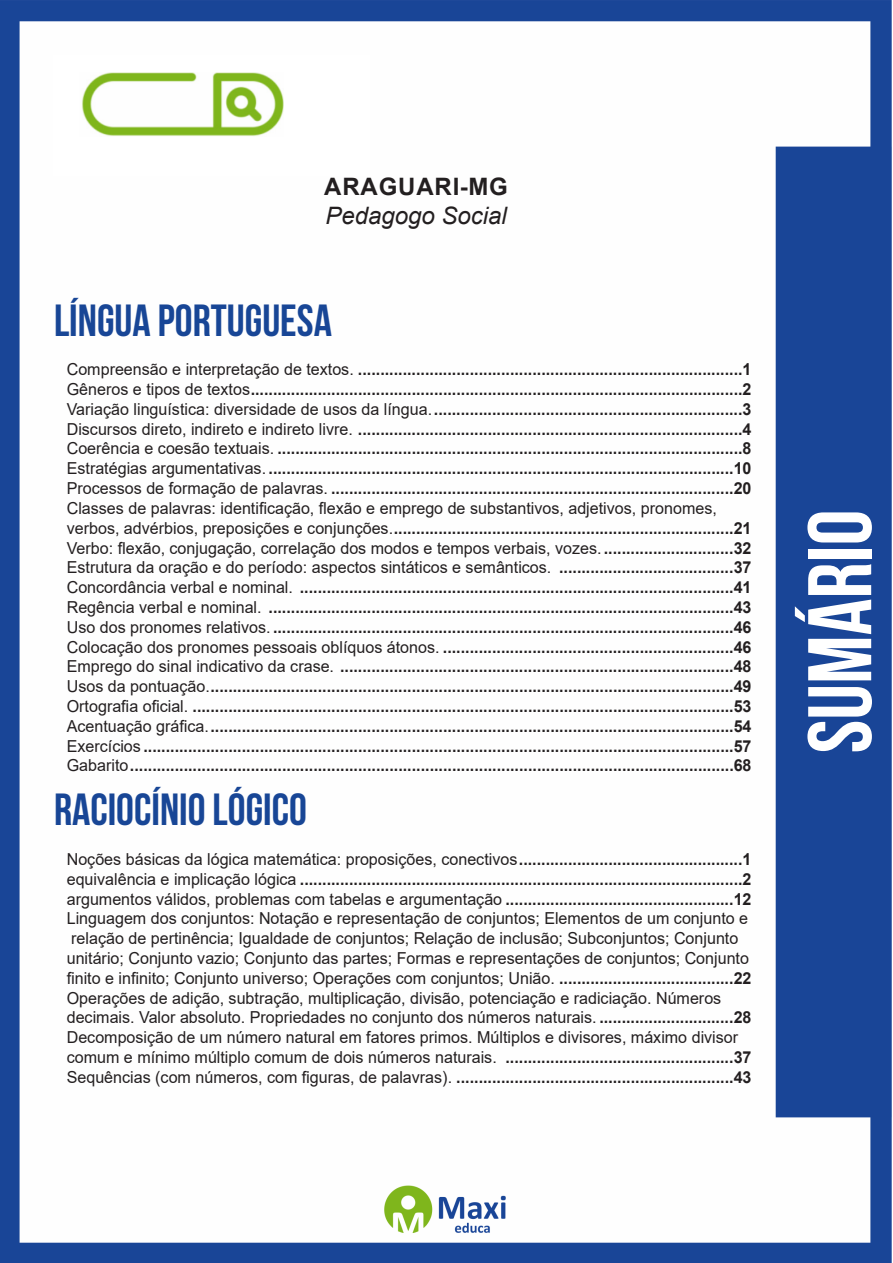
<style>
.page{position:relative;width:893px;height:1263px;background:#fff}
.page>*{position:absolute;margin:0;border:0;box-sizing:border-box;transform-origin:0 0}
.t1{font:700 90px "Bebas Neue";color:#fff}
.t2{font:700 45px "Bebas Neue";color:#184696}
.t3{font:italic 24px "Arial";color:#231f20}
.t4{font:700 24px "Arial";letter-spacing:.035em;color:#231f20}
.TABULAÇÃO_BOLD{font:700 16.5px "Arial";color:#231f20}
.TABULAÇÃO_BOLD-2{font:16.5px "Arial";color:#231f20}
.s1{font-weight:400}
.s2{font-weight:700}
</style>
<div class="page">
<img style="left:0;top:0;width:892px;height:1263px">
<div style="left:53px;top:55px;width:317px;height:121px;background:#fff"></div>
<img style="left:82px;top:72px;width:201px;height:64px">
<p class="t4" style="left:324px;top:170px;width:185px">ARAGUARI-MG</p>
<p class="t3" style="left:325px;top:200px;width:183px">Pedagogo Social</p>
<p class="t2" style="left:54px;top:295px;width:279px">LÍNGUA PORTUGUESA</p>
<p class="TABULAÇÃO_BOLD" style="left:67px;top:358px;width:686px"><span class="s1">Compreensão e interpretação de textos.</span> ......................................................................................1</p>
<p class="TABULAÇÃO_BOLD" style="left:67px;top:378px;width:686px"><span class="s1">Gêneros e tipos de textos</span>..............................................................................................................2</p>
<p class="TABULAÇÃO_BOLD" style="left:67px;top:397px;width:686px"><span class="s1">Variação linguística: diversidade de usos da língua.</span>.....................................................................3</p>
<p class="TABULAÇÃO_BOLD" style="left:67px;top:417px;width:686px"><span class="s1">Discursos direto, indireto e indireto livre.</span> ......................................................................................4</p>
<p class="TABULAÇÃO_BOLD" style="left:67px;top:437px;width:686px"><span class="s1">Coerência e coesão textuais.</span> ........................................................................................................8</p>
<p class="TABULAÇÃO_BOLD" style="left:67px;top:457px;width:686px"><span class="s1">Estratégias argumentativas.</span> ........................................................................................................10</p>
<p class="TABULAÇÃO_BOLD" style="left:67px;top:477px;width:686px"><span class="s1">Processos de formação de palavras.</span> ..........................................................................................20</p>
<p class="TABULAÇÃO_BOLD-2" style="left:67px;top:497px;width:652px">Classes de palavras: identificação, flexão e emprego de substantivos, adjetivos, pronomes,</p>
<p class="TABULAÇÃO_BOLD" style="left:67px;top:516px;width:686px"><span class="s1">verbos, advérbios, preposições e conjunções.</span>............................................................................21</p>
<p class="TABULAÇÃO_BOLD-2" style="left:67px;top:536px;width:686px">Verbo: flexão, conjugação, correlação dos modos e tempos verbais, vozes. <span class="s2">.............................32</span></p>
<p class="TABULAÇÃO_BOLD-2" style="left:67px;top:556px;width:686px">Estrutura da oração e do período: aspectos sintáticos e semânticos. <span class="s2">.......................................37</span></p>
<p class="TABULAÇÃO_BOLD" style="left:67px;top:576px;width:686px"><span class="s1">Concordância verbal e nominal.</span> .................................................................................................41</p>
<p class="TABULAÇÃO_BOLD" style="left:67px;top:595px;width:686px"><span class="s1">Regência verbal e nominal.</span> ........................................................................................................43</p>
<p class="TABULAÇÃO_BOLD" style="left:67px;top:615px;width:686px"><span class="s1">Uso dos pronomes relativos.</span> .......................................................................................................46</p>
<p class="TABULAÇÃO_BOLD" style="left:67px;top:635px;width:686px"><span class="s1">Colocação dos pronomes pessoais oblíquos átonos.</span> .................................................................46</p>
<p class="TABULAÇÃO_BOLD" style="left:67px;top:655px;width:686px"><span class="s1">Emprego do sinal indicativo da crase.</span> ........................................................................................48</p>
<p class="TABULAÇÃO_BOLD" style="left:67px;top:675px;width:686px"><span class="s1">Usos da pontuação.</span>.....................................................................................................................49</p>
<p class="TABULAÇÃO_BOLD" style="left:67px;top:694px;width:686px"><span class="s1">Ortografia oficial.</span> .........................................................................................................................53</p>
<p class="TABULAÇÃO_BOLD" style="left:67px;top:714px;width:686px"><span class="s1">Acentuação gráfica.</span>.....................................................................................................................54</p>
<p class="TABULAÇÃO_BOLD" style="left:67px;top:734px;width:686px"><span class="s1">Exercícios</span> ....................................................................................................................................57</p>
<p class="TABULAÇÃO_BOLD" style="left:67px;top:754px;width:686px"><span class="s1">Gabarito</span>.......................................................................................................................................68</p>
<p class="t2" style="left:54px;top:785px;width:254px">RACIOCÍNIO LÓGICO</p>
<p class="TABULAÇÃO_BOLD-2" style="left:67px;top:848px;width:686px">Noções básicas da lógica matemática: proposições, conectivos<span class="s2">..................................................1</span></p>
<p class="TABULAÇÃO_BOLD" style="left:67px;top:867px;width:686px"><span class="s1">equivalência e implicação lógica</span> ...................................................................................................2</p>
<p class="TABULAÇÃO_BOLD" style="left:67px;top:887px;width:686px"><span class="s1">argumentos válidos, problemas com tabelas e argumentação</span> ...................................................12</p>
<p class="TABULAÇÃO_BOLD-2" style="left:67px;top:907px;width:683px">Linguagem dos conjuntos: Notação e representação de conjuntos; Elementos de um conjunto e</p>
<p class="TABULAÇÃO_BOLD-2" style="left:71px;top:927px;width:669px">relação de pertinência; Igualdade de conjuntos; Relação de inclusão; Subconjuntos; Conjunto</p>
<p class="TABULAÇÃO_BOLD-2" style="left:67px;top:947px;width:684px">unitário; Conjunto vazio; Conjunto das partes; Formas e representações de conjuntos; Conjunto</p>
<p class="TABULAÇÃO_BOLD-2" style="left:67px;top:966px;width:686px">finito e infinito; Conjunto universo; Operações com conjuntos; União. <span class="s2">.......................................22</span></p>
<p class="TABULAÇÃO_BOLD-2" style="left:67px;top:986px;width:656px">Operações de adição, subtração, multiplicação, divisão, potenciação e radiciação. Números</p>
<p class="TABULAÇÃO_BOLD-2" style="left:67px;top:1006px;width:686px">decimais. Valor absoluto. Propriedades no conjunto dos números naturais. <span class="s2">..............................28</span></p>
<p class="TABULAÇÃO_BOLD-2" style="left:67px;top:1026px;width:673px">Decomposição de um número natural em fatores primos. Múltiplos e divisores, máximo divisor</p>
<p class="TABULAÇÃO_BOLD" style="left:67px;top:1045px;width:686px"><span class="s1">comum e mínimo múltiplo comum de dois números naturais.</span> ...................................................37</p>
<p class="TABULAÇÃO_BOLD" style="left:67px;top:1065px;width:686px"><span class="s1">Sequências (com números, com figuras, de palavras).</span> ..............................................................43</p>
<h1 class="t1" style="left:791px;top:753px;width:245px;rotate:-90deg">SUMÁRIO</h1>
</div>
